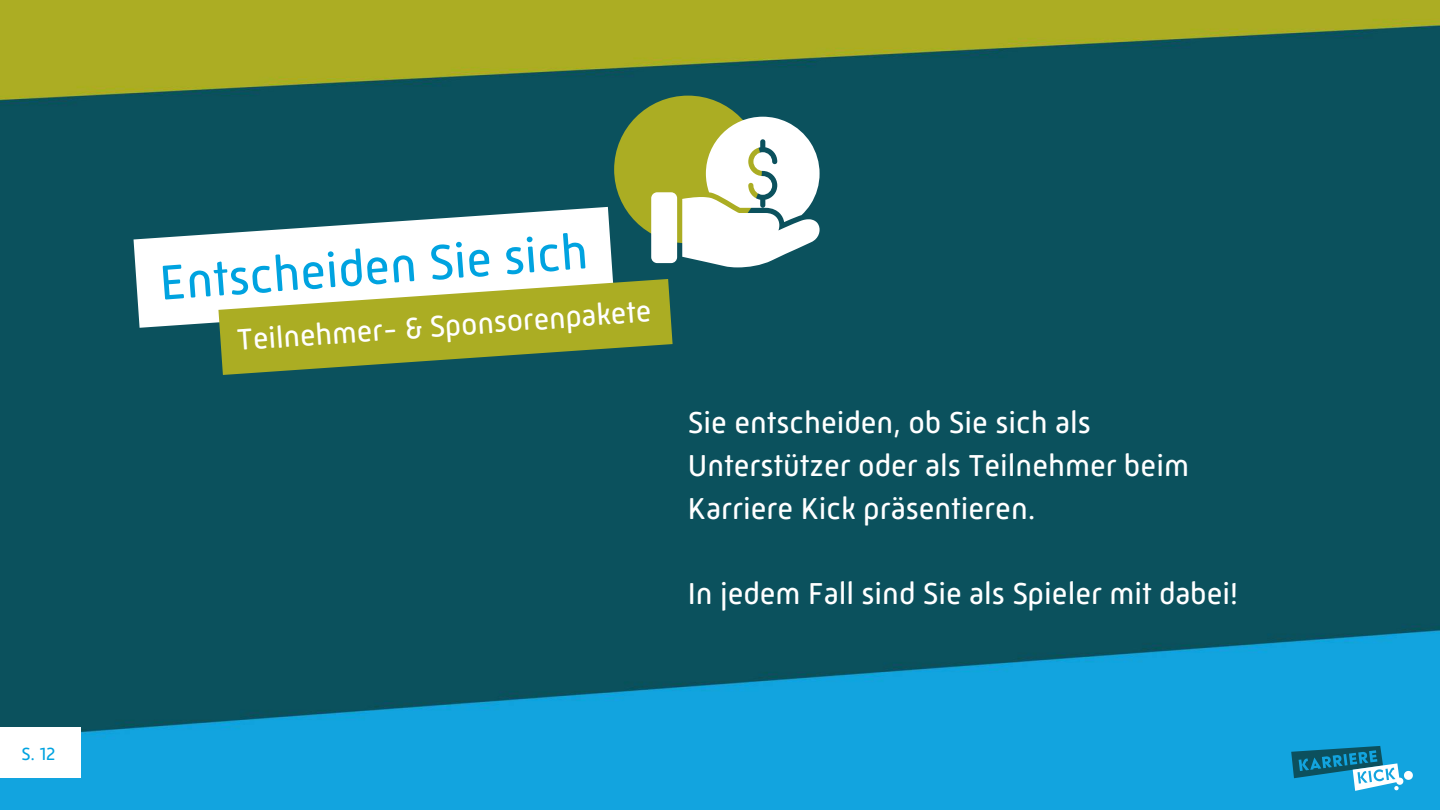
<style>
.page{position:relative;width:1440px;height:810px;background:#fff}
.page>*{position:absolute;margin:0;border:0;box-sizing:border-box;transform-origin:0 0}
.t1{font:50px "Mic 32 New Rounded";color:#00a3e0}
.t2{font:30.9px/42.7px "Mic 32 New Rounded";color:#fff}
.t3{font:30.4px "Mic 32 New Rounded";color:#fff}
.t4{font:18px "Mic 32 New Rounded";color:#00a3e0}
</style>
<div class="page">
<img style="left:0;top:0;width:1440px;height:810px">
<div style="left:614px;top:96px;width:148px;height:147px;background:#abad23;border-radius:50%"></div>
<svg style="left:1291px;top:746px;width:122px;height:45px;background:#3399be"></svg>
<div style="left:0;top:727px;width:81px;height:50px;background:#fff"></div>
<svg style="left:134px;top:207px;width:480px;height:121px"></svg>
<svg style="left:218px;top:279px;width:455px;height:96px"></svg>
<div style="left:651px;top:192px;width:26px;height:71px;background:#fff;border-radius:6px"></div>
<svg style="left:682px;top:117px;width:139px;height:150px"></svg>
<p class="t4" style="left:21px;top:743px;width:36px">S. 12</p>
<h1 class="t1" style="left:158px;top:253px;width:431px;rotate:-4deg">Entscheiden Sie sich</h1>
<p class="t3" style="left:236px;top:323px;width:417px;rotate:-4deg">Teilnehmer- &amp; Sponsorenpakete</p>
<p class="t2" style="left:688px;top:402px;width:503px">Sie entscheiden, ob Sie sich als<br>Unterstützer oder als Teilnehmer beim<br>Karriere Kick präsentieren.</p>
<p class="t2" style="left:688px;top:572px;width:552px">In jedem Fall sind Sie als Spieler mit dabei!</p>
</div>
